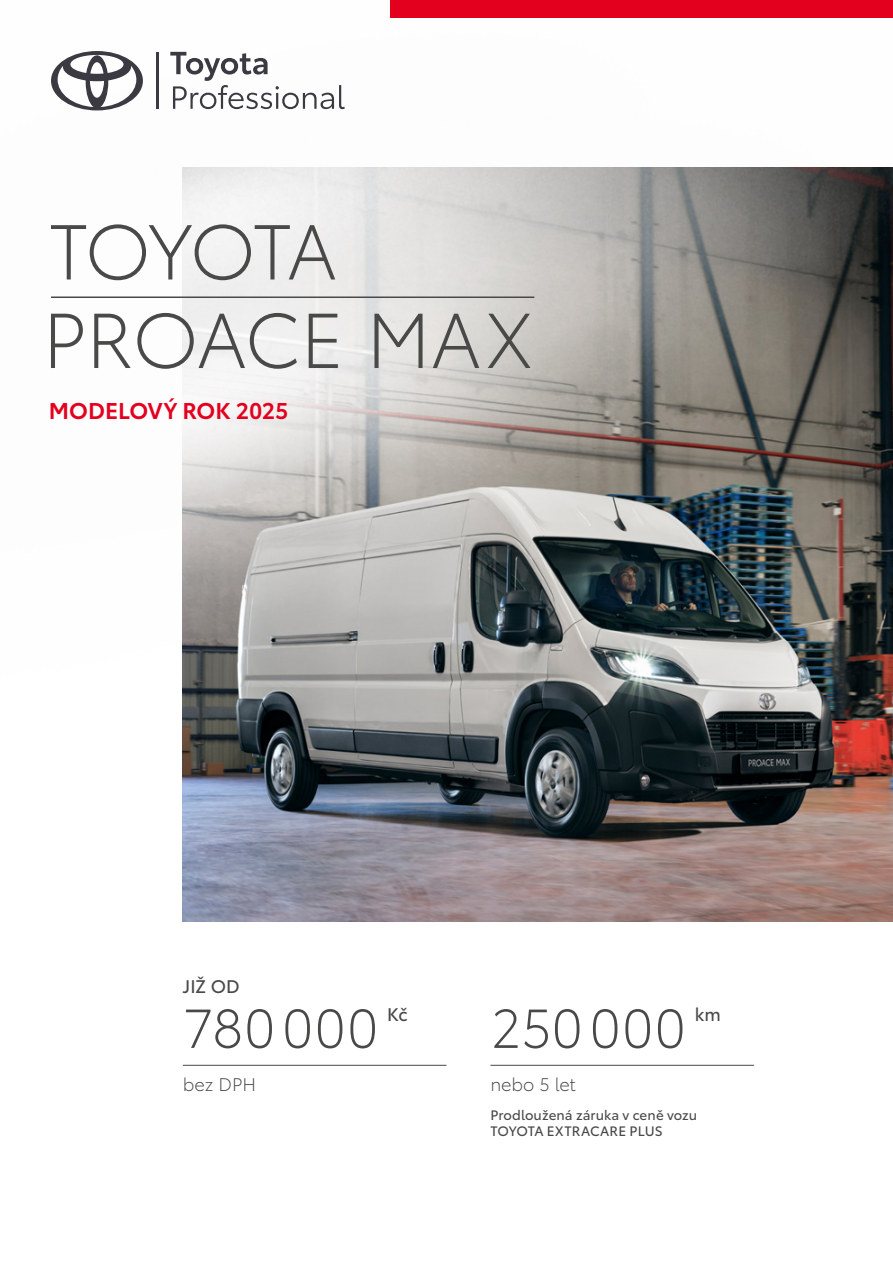
<style>
.page{position:relative;width:893px;height:1263px;background:#fff}
.page>*{position:absolute;margin:0;border:0;box-sizing:border-box;transform-origin:0 0}
.t1{font:300 76.5px/88.5px "Toyota Type";letter-spacing:-.035em;color:#494948}
.t2{font:300 54px "Toyota Type";letter-spacing:.025em;color:#494948}
.t3{font:600 22.5px "Toyota Type";color:#e3001f}
.t4{font:300 18px "Toyota Type";letter-spacing:-.01em;color:#494948}
.t5{font:18px "Toyota Type";color:#494948}
.t6{font:13.5px/16.2px "Toyota Type";letter-spacing:.005em;color:#494948}
</style>
<div class="page">
<img style="left:183px;top:716px;width:710px;height:206px">
<img style="left:90px;top:17px;width:803px;height:699px">
<hr style="left:51px;top:296px;width:483px;height:2px;background:#494948">
<hr style="left:490px;top:1065px;width:264px;height:1px;background:#494948">
<hr style="left:183px;top:1065px;width:263px;height:1px;background:#494948">
<svg style="left:170px;top:52px;width:175px;height:57px"></svg>
<hr style="left:156px;top:52px;width:2px;height:57px;background:#3b3941">
<svg style="left:51px;top:51px;width:92px;height:59px"></svg>
<div style="left:390px;top:0;width:503px;height:17px;background:#e3001f"></div>
<h1 class="t1" style="left:43px;top:203px;width:493px">TOYOTA<br>PROACE MAX</h1>
<h3 class="t3" style="left:49px;top:394px;width:241px">MODELOVÝ ROK 2025</h3>
<h3 class="t5" style="left:183px;top:972px;width:58px">JIŽ OD</h3>
<h2 class="t2" style="left:183px;top:989px;width:197px">780000</h2>
<h3 class="t5" style="left:387px;top:1001px;width:22px">Kč</h3>
<h3 class="t4" style="left:183px;top:1071px;width:75px">bez DPH</h3>
<h2 class="t2" style="left:490px;top:989px;width:197px">250000</h2>
<h3 class="t5" style="left:695px;top:1001px;width:28px">km</h3>
<h3 class="t4" style="left:490px;top:1071px;width:87px">nebo 5 let</h3>
<p class="t6" style="left:490px;top:1105px;width:208px">Prodloužená záruka v ceně vozu<br>TOYOTA EXTRACARE PLUS</p>
</div>
